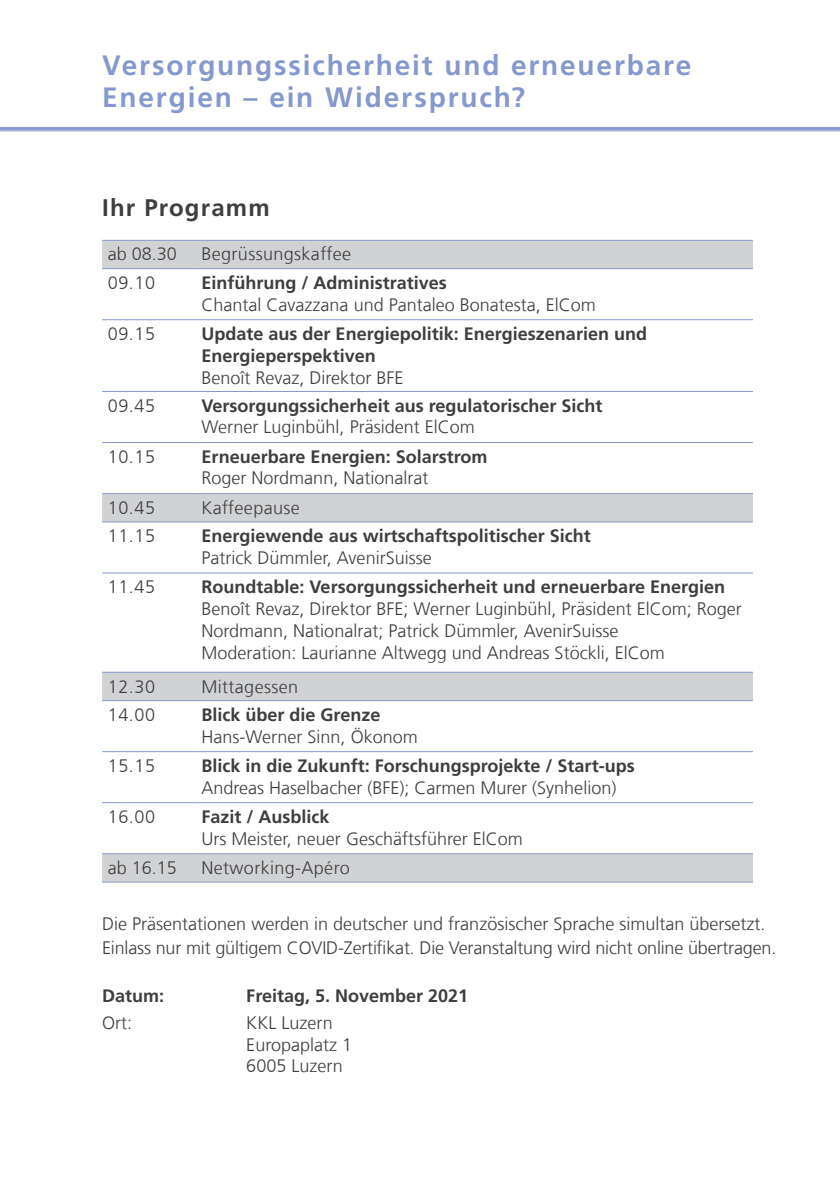
<style>
.page{position:relative;width:840px;height:1191px;background:#fff}
.page>*{position:absolute;margin:0;border:0;box-sizing:border-box;transform-origin:0 0}
.Titelseite_Titel{font:700 28px/32px "Frutiger LT Com";letter-spacing:.065em;color:#8699ce}
.t1{font:700 24px "Frutiger LT Com";letter-spacing:.05em;color:#3e3e3f}
.Tabelle{font:300 18px/22px "Frutiger LT Com";color:#3e3e3f}
.Tabelle-2{font:700 18px/21.6px "Frutiger LT Com";color:#3e3e3f}
.Tabelle-3{font:300 18px "Frutiger LT Com";letter-spacing:.02em;color:#3e3e3f}
.s1{font-weight:700}
.s2{font-weight:300}
</style>
<div class="page">
<div style="left:102px;top:241px;width:650px;height:27px;background:#d1d2d4"></div>
<div style="left:102px;top:494px;width:650px;height:27px;background:#d1d2d4"></div>
<div style="left:102px;top:673px;width:650px;height:27px;background:#d1d2d4"></div>
<div style="left:102px;top:854px;width:650px;height:27px;background:#d1d2d4"></div>
<hr style="left:102px;top:319px;width:94px;height:1px;background:#8699ce">
<hr style="left:196px;top:319px;width:556px;height:1px;background:#8699ce">
<hr style="left:102px;top:391px;width:94px;height:1px;background:#8699ce">
<hr style="left:196px;top:391px;width:556px;height:1px;background:#8699ce">
<hr style="left:102px;top:442px;width:94px;height:1px;background:#8699ce">
<hr style="left:196px;top:442px;width:556px;height:1px;background:#8699ce">
<hr style="left:102px;top:493px;width:94px;height:1px;background:#8699ce">
<hr style="left:196px;top:493px;width:556px;height:1px;background:#8699ce">
<hr style="left:102px;top:521px;width:94px;height:1px;background:#8699ce">
<hr style="left:196px;top:521px;width:556px;height:1px;background:#8699ce">
<hr style="left:102px;top:572px;width:94px;height:1px;background:#8699ce">
<hr style="left:196px;top:572px;width:556px;height:1px;background:#8699ce">
<hr style="left:102px;top:672px;width:94px;height:1px;background:#8699ce">
<hr style="left:196px;top:672px;width:556px;height:1px;background:#8699ce">
<hr style="left:102px;top:700px;width:94px;height:1px;background:#8699ce">
<hr style="left:196px;top:700px;width:556px;height:1px;background:#8699ce">
<hr style="left:102px;top:751px;width:94px;height:1px;background:#8699ce">
<hr style="left:196px;top:751px;width:556px;height:1px;background:#8699ce">
<hr style="left:102px;top:802px;width:94px;height:1px;background:#8699ce">
<hr style="left:196px;top:802px;width:556px;height:1px;background:#8699ce">
<hr style="left:102px;top:853px;width:94px;height:1px;background:#8699ce">
<hr style="left:196px;top:853px;width:556px;height:1px;background:#8699ce">
<hr style="left:102px;top:881px;width:94px;height:1px;background:#8699ce">
<hr style="left:196px;top:881px;width:556px;height:1px;background:#8699ce">
<hr style="left:102px;top:240px;width:94px;height:1px;background:#8699ce">
<hr style="left:196px;top:240px;width:556px;height:1px;background:#8699ce">
<hr style="left:102px;top:268px;width:94px;height:1px;background:#8699ce">
<hr style="left:196px;top:268px;width:556px;height:1px;background:#8699ce">
<svg style="left:0;top:127px;width:839px;height:5px;background:#9dacd7"></svg>
<p class="Titelseite_Titel" style="left:102px;top:49px;width:590px">Versorgungssicherheit und erneuerbare<br>Energien – ein Widerspruch?</p>
<p class="t1" style="left:102px;top:194px;width:169px">Ihr Programm</p>
<p class="Tabelle" style="left:108px;top:242px;width:71px">ab 08.30</p>
<p class="Tabelle-3" style="left:201px;top:243px;width:151px">Begrüssungskaffee</p>
<p class="Tabelle" style="left:108px;top:272px;width:49px">09.10</p>
<p class="Tabelle" style="left:201px;top:272px;width:396px"><span class="s1">Einführung / Administratives<br></span>Chantal Cavazzana und Pantaleo Bonatesta, ElCom</p>
<p class="Tabelle" style="left:108px;top:323px;width:49px">09.15</p>
<p class="Tabelle-2" style="left:201px;top:323px;width:447px">Update aus der Energiepolitik: Energieszenarien und<br>Energieperspektiven</p>
<p class="Tabelle" style="left:201px;top:366px;width:203px">Benoît Revaz, Direktor BFE</p>
<p class="Tabelle" style="left:108px;top:395px;width:49px">09.45</p>
<p class="Tabelle-2" style="left:201px;top:395px;width:402px">Versorgungssicherheit aus regulatorischer Sicht<br><span class="s2">Werner Luginbühl, Präsident ElCom</span></p>
<p class="Tabelle" style="left:108px;top:446px;width:49px">10.15</p>
<p class="Tabelle-2" style="left:201px;top:446px;width:287px">Erneuerbare Energien: Solarstrom</p>
<p class="Tabelle" style="left:201px;top:467px;width:228px">Roger Nordmann, Nationalrat</p>
<p class="Tabelle" style="left:108px;top:497px;width:49px">10.45</p>
<p class="Tabelle-3" style="left:201px;top:497px;width:100px">Kaffeepause</p>
<p class="Tabelle" style="left:108px;top:525px;width:49px">11.15</p>
<p class="Tabelle-2" style="left:201px;top:525px;width:391px">Energiewende aus wirtschaftspolitischer Sicht<br><span class="s2">Patrick Dümmler, AvenirSuisse</span></p>
<p class="Tabelle" style="left:108px;top:576px;width:49px">11.45</p>
<p class="Tabelle-2" style="left:201px;top:576px;width:525px">Roundtable: Versorgungssicherheit und erneuerbare Energien</p>
<p class="Tabelle" style="left:201px;top:598px;width:541px">Benoît Revaz, Direktor BFE; Werner Luginbühl, Präsident ElCom; Roger<br>Nordmann, Nationalrat; Patrick Dümmler, AvenirSuisse<br>Moderation: Laurianne Altwegg und Andreas Stöckli, ElCom</p>
<p class="Tabelle" style="left:108px;top:675px;width:49px">12.30</p>
<p class="Tabelle-3" style="left:201px;top:676px;width:98px">Mittagessen</p>
<p class="Tabelle" style="left:108px;top:704px;width:49px">14.00</p>
<p class="Tabelle-2" style="left:201px;top:704px;width:180px">Blick über die Grenze</p>
<p class="Tabelle" style="left:201px;top:725px;width:218px">Hans-Werner Sinn, Ökonom</p>
<p class="Tabelle" style="left:108px;top:755px;width:49px">15.15</p>
<p class="Tabelle-2" style="left:201px;top:755px;width:434px">Blick in die Zukunft: Forschungsprojekte / Start-ups</p>
<p class="Tabelle" style="left:201px;top:777px;width:416px">Andreas Haselbacher (BFE); Carmen Murer (Synhelion)</p>
<p class="Tabelle" style="left:108px;top:806px;width:49px">16.00</p>
<p class="Tabelle-2" style="left:201px;top:806px;width:130px">Fazit / Ausblick</p>
<p class="Tabelle" style="left:201px;top:828px;width:323px">Urs Meister, neuer Geschäftsführer ElCom</p>
<p class="Tabelle" style="left:108px;top:857px;width:71px">ab 16.15</p>
<p class="Tabelle-3" style="left:201px;top:857px;width:150px">Networking-Apéro</p>
<p class="Tabelle" style="left:102px;top:912px;width:664px">Die Präsentationen werden in deutscher und französischer Sprache simultan übersetzt.</p>
<p class="Tabelle" style="left:102px;top:936px;width:675px">Einlass nur mit gültigem COVID-Zertifikat. Die Veranstaltung wird nicht online übertragen.</p>
<p class="Tabelle-2" style="left:102px;top:984px;width:64px">Datum:</p>
<p class="Tabelle-2" style="left:246px;top:984px;width:223px">Freitag, 5. November 2021</p>
<p class="Tabelle" style="left:102px;top:1012px;width:31px">Ort:</p>
<p class="Tabelle" style="left:246px;top:1012px;width:88px">KKL Luzern</p>
<p class="Tabelle" style="left:246px;top:1033px;width:107px">Europaplatz 1</p>
<p class="Tabelle" style="left:246px;top:1055px;width:98px">6005 Luzern</p>
</div>
